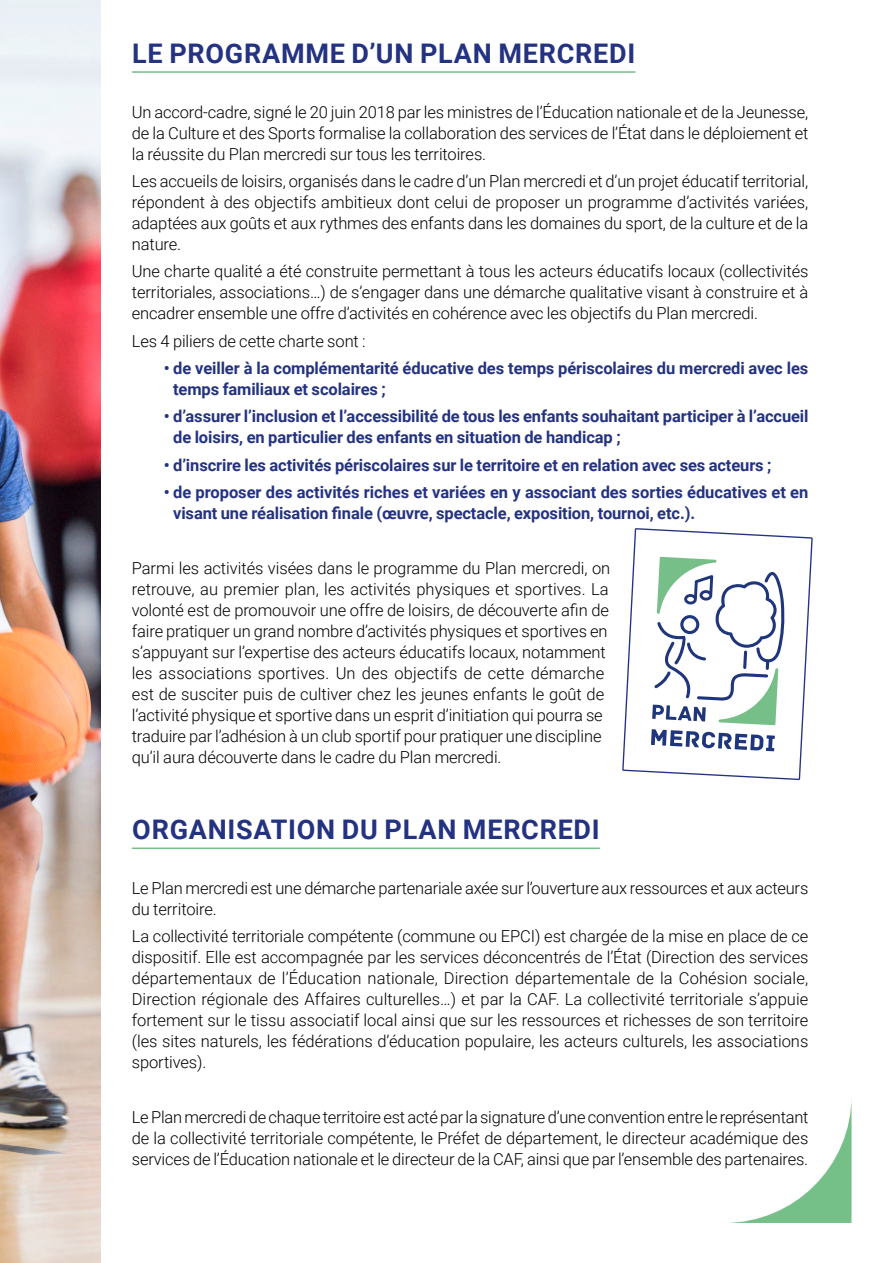
<style>
.page{position:relative;width:893px;height:1263px;background:#fff}
.page>*{position:absolute;margin:0;border:0;box-sizing:border-box;transform-origin:0 0}
.t1{font:700 27px "Roboto";letter-spacing:.03em;color:#243282}
.t2{font:300 16.5px/21px "Roboto";letter-spacing:-.005em;color:#000;text-align:justify}
.t3{font:700 16.5px/21px "Roboto";letter-spacing:-.005em;color:#243282}
</style>
<div class="page">
<hr style="left:132px;top:71px;width:503px;height:2px;background:#75bf88">
<hr style="left:132px;top:847px;width:468px;height:2px;background:#75bf88">
<svg style="left:729px;top:1107px;width:122px;height:116px"></svg>
<img style="left:0;top:0;width:101px;height:1263px">
<svg style="left:622px;top:528px;width:191px;height:253px"></svg>
<h1 class="t1" style="left:132px;top:34px;width:504px">Le programme d’un plan mercredi</h1>
<p class="t2" style="left:132px;top:101px;width:678px">Un accord-cadre, signé le 20 juin 2018 par les ministres de l’Éducation nationale et de la Jeunesse, de la Culture et des Sports formalise la collaboration des services de l’État dans le déploiement et la réussite du Plan mercredi sur tous les territoires.</p>
<p class="t2" style="left:132px;top:170px;width:678px">Les accueils de loisirs, organisés dans le cadre d’un Plan mercredi et d’un projet éducatif territorial, répondent à des objectifs ambitieux dont celui de proposer un programme d’activités variées, adaptées aux goûts et aux rythmes des enfants dans les domaines du sport, de la culture et de la nature.</p>
<p class="t2" style="left:132px;top:260px;width:678px">Une charte qualité a été construite permettant à tous les acteurs éducatifs locaux (collectivités territoriales, associations…) de s’engager dans une démarche qualitative visant à construire et à encadrer ensemble une offre d’activités en cohérence avec les objectifs du Plan mercredi.</p>
<p class="t2" style="left:132px;top:330px;width:235px">Les 4 piliers de cette charte sont :</p>
<p class="t3" style="left:173px;top:357px;width:637px;text-indent:-9px">• de veiller à la complémentarité éducative des temps périscolaires du mercredi avec les temps familiaux et scolaires ;</p>
<p class="t3" style="left:173px;top:405px;width:637px;text-indent:-9px">• d’assurer l’inclusion et l’accessibilité de tous les enfants souhaitant participer à l’accueil de loisirs, en particulier des enfants en situation de handicap ;</p>
<p class="t3" style="left:164px;top:454px;width:609px">• d’inscrire les activités périscolaires sur le territoire et en relation avec ses acteurs ;</p>
<p class="t3" style="left:173px;top:481px;width:637px;text-indent:-9px">• de proposer des activités riches et variées en y associant des sorties éducatives et en visant une réalisation finale (œuvre, spectacle, exposition, tournoi, etc.).</p>
<p class="t2" style="left:132px;top:557px;width:480px;text-align:left">Parmi les activités visées dans le programme du Plan mercredi, on retrouve, au premier plan, les activités physiques et sportives. La volonté est de promouvoir une offre de loisirs, de découverte afin de faire pratiquer un grand nombre d’activités physiques et sportives en s’appuyant sur l’expertise des acteurs éducatifs locaux, notamment les associations sportives. Un des objectifs de cette démarche est de susciter puis de cultiver chez les jeunes enfants le goût de l’activité physique et sportive dans un esprit d’initiation qui pourra se traduire par l’adhésion à un club sportif pour pratiquer une discipline qu’il aura découverte dans le cadre du Plan mercredi.</p>
<h1 class="t1" style="left:132px;top:810px;width:271px">Organisation du PLAN</h1>
<h1 class="t1" style="left:463px;top:810px;width:109px">MERCREDI</h1>
<p class="t2" style="left:132px;top:877px;width:678px">Le Plan mercredi est une démarche partenariale axée sur l’ouverture aux ressources et aux acteurs du territoire.</p>
<p class="t2" style="left:132px;top:925px;width:678px">La collectivité territoriale compétente (commune ou EPCI) est chargée de la mise en place de ce dispositif. Elle est accompagnée par les services déconcentrés de l’État (Direction des services départementaux de l’Éducation nationale, Direction départementale de la Cohésion sociale, Direction régionale des Affaires culturelles…) et par la CAF. La collectivité territoriale s’appuie fortement sur le tissu associatif local ainsi que sur les ressources et richesses de son territoire (les sites naturels, les fédérations d’éducation populaire, les acteurs culturels, les associations sportives).</p>
<p class="t2" style="left:132px;top:1106px;width:678px">Le Plan mercredi de chaque territoire est acté par la signature d’une convention entre le représentant de la collectivité territoriale compétente, le Préfet de département, le directeur académique des services de l’Éducation nationale et le directeur de la CAF, ainsi que par l’ensemble des partenaires.</p>
</div>
